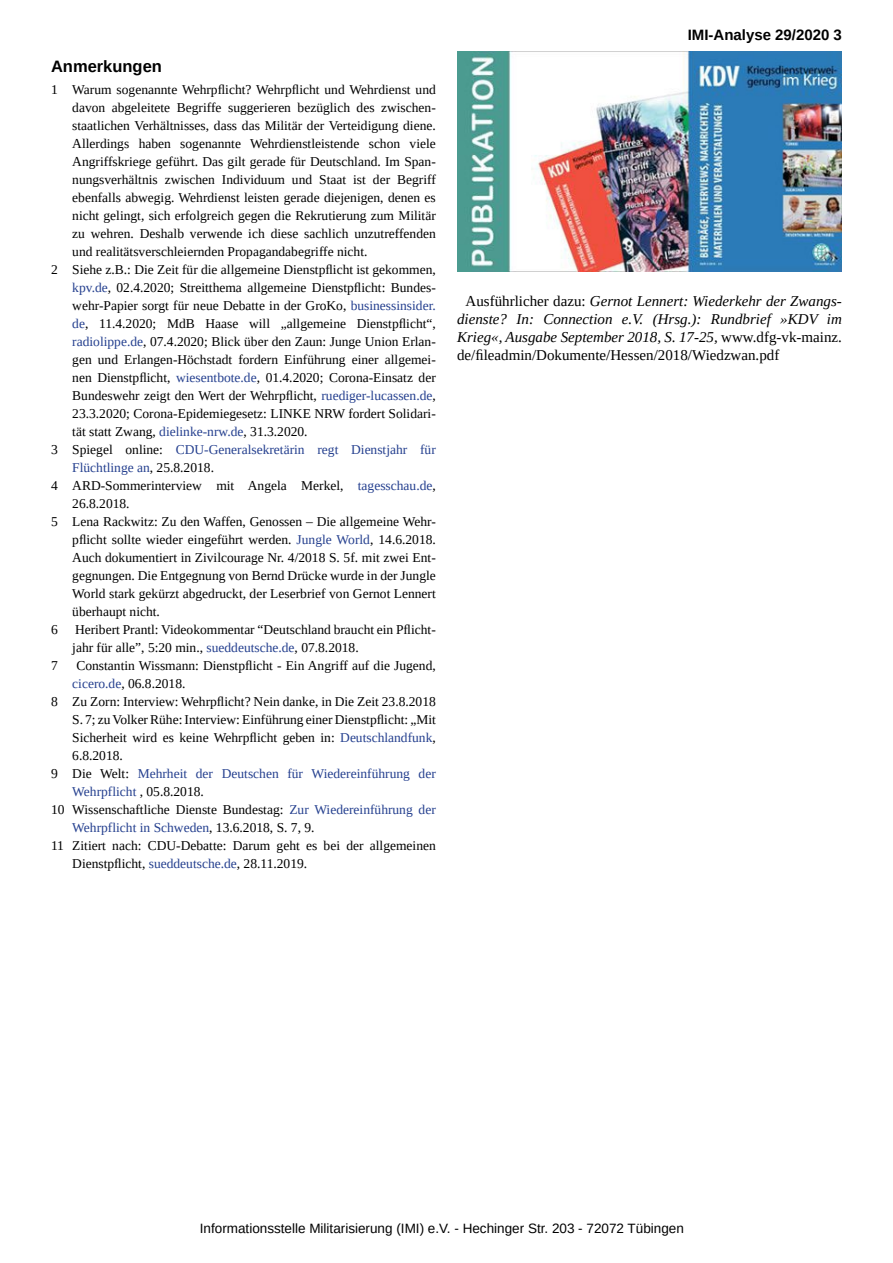
<style>
.page{position:relative;width:893px;height:1263px;background:#fff}
.page>*{position:absolute;margin:0;border:0;box-sizing:border-box;transform-origin:0 0}
.t1{font:700 16.5px "Liberation Sans";color:#000}
.t2{font:italic 15px/18px "Liberation Serif";color:#000;text-align:justify}
.t3{font:700 15px "Liberation Sans";color:#000}
.t4{font:13.5px/18px "Liberation Serif";color:#000}
.t5{font:13.5px "Liberation Serif";color:#25408f}
.t6{font:13.5px "Liberation Sans";color:#000}
.s1{color:#25408f}
.s2{color:#000}
.s3{font-style:normal}
</style>
<div class="page">
<img style="left:457px;top:51px;width:385px;height:220px">
<p class="t1" style="left:51px;top:55px;width:112px">Anmerkungen</p>
<p class="t4" style="left:51px;top:81px;width:386px">1 Warum sogenannte Wehrpflicht? Wehrpflicht und Wehrdienst und</p>
<p class="t4" style="left:72px;top:99px;width:365px">davon abgeleitete Begriffe suggerieren bezüglich des zwischen-</p>
<p class="t4" style="left:72px;top:117px;width:365px">staatlichen Verhältnisses, dass das Militär der Verteidigung diene.</p>
<p class="t4" style="left:72px;top:135px;width:365px">Allerdings haben sogenannte Wehrdienstleistende schon viele</p>
<p class="t4" style="left:72px;top:153px;width:365px">Angriffskriege geführt. Das gilt gerade für Deutschland. Im Span-</p>
<p class="t4" style="left:72px;top:171px;width:365px">nungsverhältnis zwischen Individuum und Staat ist der Begriff</p>
<p class="t4" style="left:72px;top:189px;width:365px">ebenfalls abwegig. Wehrdienst leisten gerade diejenigen, denen es</p>
<p class="t4" style="left:72px;top:207px;width:365px">nicht gelingt, sich erfolgreich gegen die Rekrutierung zum Militär</p>
<p class="t4" style="left:72px;top:225px;width:365px">zu wehren. Deshalb verwende ich diese sachlich unzutreffenden</p>
<p class="t4" style="left:72px;top:243px;width:297px">und realitätsverschleiernden Propagandabegriffe nicht.</p>
<p class="t4" style="left:51px;top:261px;width:386px">2 Siehe z.B.: Die Zeit für die allgemeine Dienstpflicht ist gekommen,</p>
<p class="t4" style="left:72px;top:279px;width:365px"><span class="s1">kpv.de</span>, 02.4.2020; Streitthema allgemeine Dienstpflicht: Bundes-</p>
<p class="t4" style="left:72px;top:297px;width:365px">wehr-Papier sorgt für neue Debatte in der GroKo, <span class="s1">businessinsider.</span></p>
<p class="t4" style="left:72px;top:315px;width:365px"><span class="s1">de</span>, 11.4.2020; MdB Haase will „allgemeine Dienstpflicht“,</p>
<p class="t4" style="left:72px;top:333px;width:365px"><span class="s1">radiolippe.de</span>, 07.4.2020; Blick über den Zaun: Junge Union Erlan-</p>
<p class="t4" style="left:72px;top:351px;width:365px">gen und Erlangen-Höchstadt fordern Einführung einer allgemei-</p>
<p class="t4" style="left:72px;top:369px;width:365px">nen Dienstpflicht, <span class="s1">wiesentbote.de</span>, 01.4.2020; Corona-Einsatz der</p>
<p class="t4" style="left:72px;top:387px;width:365px">Bundeswehr zeigt den Wert der Wehrpflicht, <span class="s1">ruediger-lucassen.de</span>,</p>
<p class="t4" style="left:72px;top:405px;width:365px">23.3.2020; Corona-Epidemiegesetz: LINKE NRW fordert Solidari-</p>
<p class="t4" style="left:72px;top:423px;width:237px">tät statt Zwang, <span class="s1">dielinke-nrw.de</span>, 31.3.2020.</p>
<p class="t5" style="left:51px;top:441px;width:386px"><span class="s2">3 Spiegel online:</span> CDU-Generalsekretärin regt Dienstjahr für</p>
<p class="t5" style="left:72px;top:459px;width:143px">Flüchtlinge an<span class="s2">, 25.8.2018.</span></p>
<p class="t4" style="left:51px;top:477px;width:386px">4 ARD-Sommerinterview mit Angela Merkel, <span class="s1">tagesschau.de</span>,</p>
<p class="t4" style="left:72px;top:495px;width:59px">26.8.2018.</p>
<p class="t4" style="left:51px;top:513px;width:386px">5 Lena Rackwitz: Zu den Waffen, Genossen – Die allgemeine Wehr-</p>
<p class="t4" style="left:72px;top:531px;width:365px">pflicht sollte wieder eingeführt werden. <span class="s1">Jungle World</span>, 14.6.2018.</p>
<p class="t4" style="left:72px;top:549px;width:365px">Auch dokumentiert in Zivilcourage Nr. 4/2018 S. 5f. mit zwei Ent-</p>
<p class="t4" style="left:72px;top:567px;width:365px">gegnungen. Die Entgegnung von Bernd Drücke wurde in der Jungle</p>
<p class="t4" style="left:72px;top:585px;width:365px">World stark gekürzt abgedruckt, der Leserbrief von Gernot Lennert</p>
<p class="t4" style="left:72px;top:603px;width:89px">überhaupt nicht.</p>
<p class="t4" style="left:51px;top:621px;width:8px">6</p>
<p class="t4" style="left:72px;top:621px;width:365px">Heribert Prantl: Videokommentar “Deutschland braucht ein Pflicht&shy;jahr für alle”, 5:20 min., <span class="s1">sueddeutsche.de</span>, 07.8.2018.</p>
<p class="t4" style="left:51px;top:657px;width:8px">7</p>
<p class="t4" style="left:76px;top:657px;width:361px">Constantin Wissmann: Dienstpflicht - Ein Angriff auf die Jugend,</p>
<p class="t4" style="left:72px;top:675px;width:115px"><span class="s1">cicero.de</span>, 06.8.2018.</p>
<p class="t4" style="left:51px;top:693px;width:386px">8 Zu Zorn: Interview: Wehrpflicht? Nein danke, in Die Zeit 23.8.2018</p>
<p class="t4" style="left:72px;top:711px;width:365px">S. 7; zu Volker Rühe: Interview: Einführung einer Dienstpflicht: „Mit</p>
<p class="t4" style="left:72px;top:729px;width:365px">Sicherheit wird es keine Wehrpflicht geben in: <span class="s1">Deutschlandfunk</span>,</p>
<p class="t4" style="left:72px;top:747px;width:52px">6.8.2018.</p>
<p class="t5" style="left:51px;top:765px;width:386px"><span class="s2">9 Die Welt:</span> Mehrheit der Deutschen für Wiedereinführung der</p>
<p class="t5" style="left:72px;top:783px;width:133px">Wehrpflicht <span class="s2">, 05.8.2018.</span></p>
<p class="t4" style="left:51px;top:800px;width:386px">10 Wissenschaftliche Dienste Bundestag: <span class="s1">Zur Wiedereinführung der</span></p>
<p class="t5" style="left:72px;top:819px;width:244px">Wehrpflicht in Schweden<span class="s2">, 13.6.2018, S. 7, 9.</span></p>
<p class="t4" style="left:51px;top:836px;width:386px">11 Zitiert nach: CDU-Debatte: Darum geht es bei der allgemeinen</p>
<p class="t4" style="left:72px;top:854px;width:236px">Dienstpflicht, <span class="s1">sueddeutsche.de</span>, 28.11.2019.</p>
<p class="t3" style="left:688px;top:25px;width:156px">IMI-Analyse 29/2020 3</p>
<p class="t2" style="left:457px;top:292px;width:386px;text-indent:9px"><span class="s3">Ausführlicher dazu:</span> Gernot Lennert: Wiederkehr der Zwangs&shy;dienste? In: Connection e.V. (Hrsg.): Rundbrief »KDV im Krieg«, Ausgabe September 2018, S. 17-25, <span class="s3">www.dfg-vk-mainz. de/fileadmin/Dokumente/Hessen/2018/Wiedzwan.pdf</span></p>
<p class="t6" style="left:200px;top:1220px;width:485px">Informationsstelle Militarisierung (IMI) e.V. - Hechinger Str. 203 - 72072 Tübingen</p>
</div>
